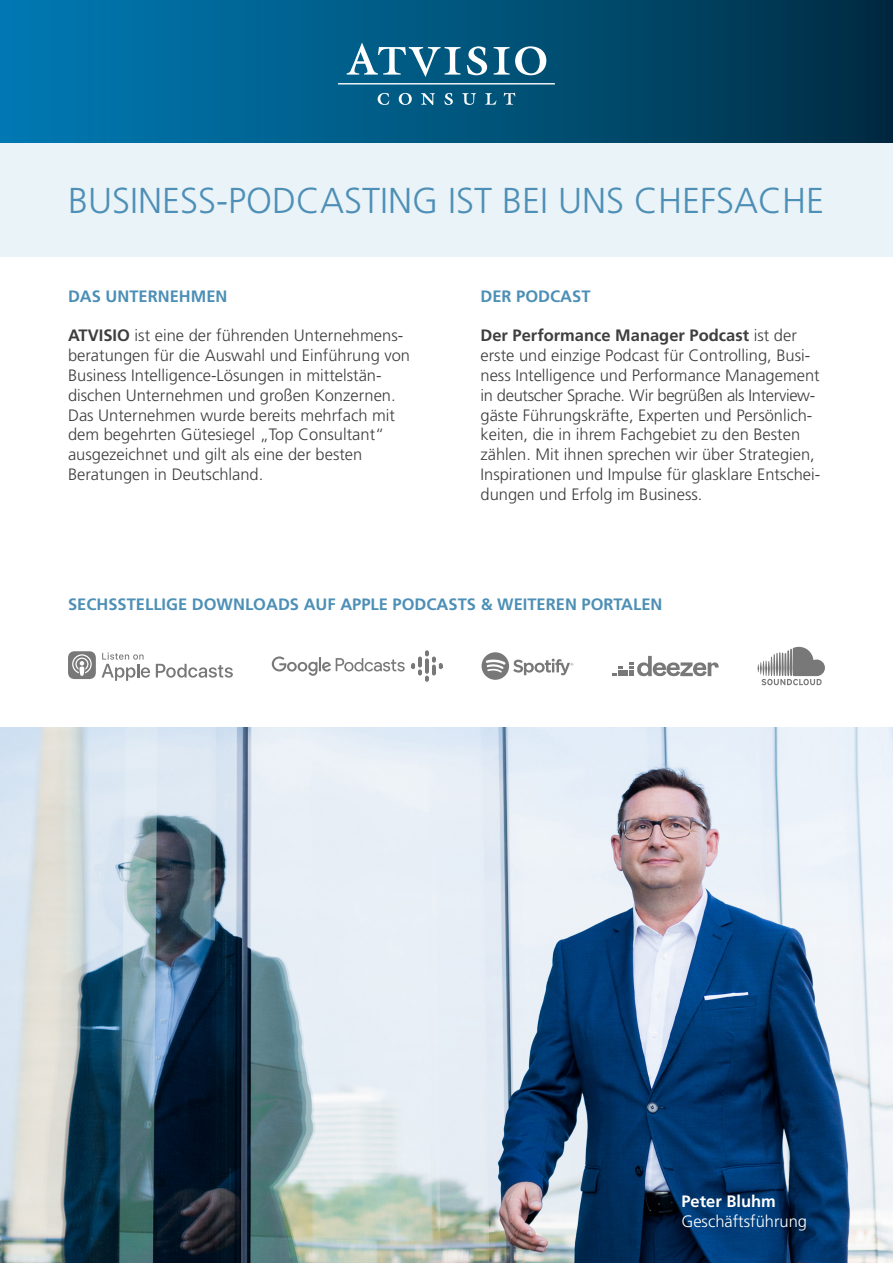
<style>
.page{position:relative;width:893px;height:1263px;background:#fff}
.page>*{position:absolute;margin:0;border:0;box-sizing:border-box;transform-origin:0 0}
.t1{font:300 36px "Frutiger LT Std";color:#4d8fb6}
.t2{font:300 16.5px/19.8px "Frutiger LT Std";color:#3e3e3f}
.t3{font:700 16.5px "Frutiger LT Std";color:#4d8fb6}
.t4{font:300 16.5px "Frutiger LT Std";color:#fff}
.t5{font:700 16.5px "Frutiger LT Std";color:#fff}
.s1{font-weight:700}
</style>
<div class="page">
<img style="left:0;top:727px;width:893px;height:536px">
<div style="left:0;top:142px;width:893px;height:115px;background:#eaf3f7"></div>
<div style="left:0;top:0;width:893px;height:142px;background:linear-gradient(to right,#017cb6,#012e45)"></div>
<svg style="left:467px;top:46px;width:20px;height:29px"></svg>
<svg style="left:494px;top:46px;width:52px;height:29px"></svg>
<svg style="left:347px;top:43px;width:114px;height:34px"></svg>
<svg style="left:378px;top:93px;width:11px;height:12px"></svg>
<svg style="left:399px;top:93px;width:13px;height:12px"></svg>
<svg style="left:421px;top:93px;width:14px;height:12px"></svg>
<svg style="left:444px;top:93px;width:9px;height:12px"></svg>
<svg style="left:462px;top:93px;width:14px;height:12px"></svg>
<svg style="left:485px;top:93px;width:12px;height:12px"></svg>
<svg style="left:504px;top:93px;width:11px;height:12px"></svg>
<hr style="left:338px;top:83px;width:217px;height:1px;background:#fff">
<svg style="left:482px;top:652px;width:91px;height:28px"></svg>
<svg style="left:612px;top:656px;width:107px;height:20px"></svg>
<svg style="left:102px;top:652px;width:48px;height:29px"></svg>
<svg style="left:156px;top:664px;width:77px;height:14px"></svg>
<svg style="left:68px;top:651px;width:28px;height:28px"></svg>
<svg style="left:411px;top:650px;width:32px;height:32px"></svg>
<svg style="left:272px;top:656px;width:133px;height:20px"></svg>
<svg style="left:757px;top:647px;width:68px;height:38px"></svg>
<p class="t1" style="left:68px;top:180px;width:758px">BUSINESS-PODCASTING IST BEI UNS CHEFSACHE</p>
<p class="t3" style="left:68px;top:286px;width:161px">DAS UNTERNEHMEN</p>
<p class="t2" style="left:68px;top:326px;width:344px"><span class="s1">ATVISIO</span> ist eine der führenden Unternehmens&shy;beratungen für die Auswahl und Einführung von Business Intelligence-Lösungen in mittelstän&shy;dischen Unternehmen und großen Konzernen.<br>Das Unternehmen wurde bereits mehrfach mit dem begehrten Gütesiegel „Top Consultant“ ausgezeichnet und gilt als eine der besten</p>
<p class="t2" style="left:68px;top:465px;width:197px">Beratungen in Deutschland.</p>
<p class="t3" style="left:480px;top:286px;width:112px">DER PODCAST</p>
<p class="t2" style="left:480px;top:326px;width:341px"><span class="s1">Der Performance Manager Podcast</span> ist der erste und einzige Podcast für Controlling, Busi&shy;ness Intelligence und Performance Management in deutscher Sprache. Wir begrüßen als Interview-</p>
<p class="t2" style="left:480px;top:405px;width:341px">gäste Führungskräfte, Experten und Persönlich&shy;keiten, die in ihrem Fachgebiet zu den Besten zählen. Mit ihnen sprechen wir über Strategien, Inspirationen und Impulse für glasklare Entschei&shy;dungen und Erfolg im Business.</p>
<p class="t3" style="left:68px;top:594px;width:596px">SECHSSTELLIGE DOWNLOADS AUF APPLE PODCASTS &amp; WEITEREN PORTALEN</p>
<p class="t5" style="left:681px;top:1192px;width:96px">Peter Bluhm</p>
<p class="t4" style="left:681px;top:1212px;width:127px">Geschäftsführung</p>
</div>
